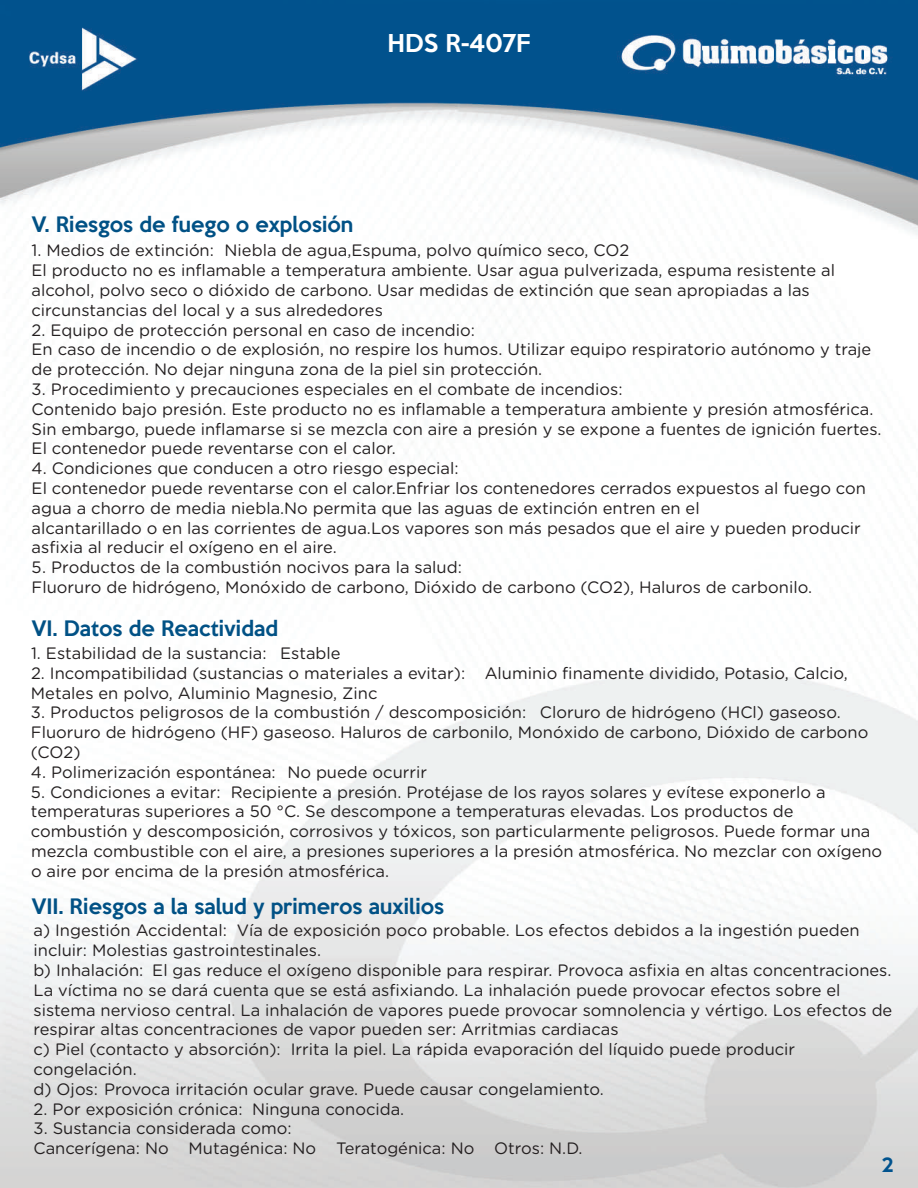
<style>
.page{position:relative;width:918px;height:1188px;background:#fff}
.page>*{position:absolute;margin:0;border:0;box-sizing:border-box;transform-origin:0 0}
.t1{font:500 22.5px "Keep Calm";color:#fff}
.t2{font:500 19.5px "Keep Calm";color:#015185}
.t3{font:500 18px "Keep Calm";color:#01538e}
.t4{font:16.5px/19.8px "Gotham Rounded";color:#231f20}
</style>
<div class="page">
<img style="left:0;top:0;width:918px;height:1188px">
<h1 class="t1" style="left:388px;top:24px;width:144px">HDS R-407F</h1>
<p class="t2" style="left:32px;top:207px;width:323px">V. Riesgos de fuego o explosión</p>
<p class="t4" style="left:32px;top:240px;width:805px">1. Medios de extinción: Niebla de agua,Espuma, polvo químico seco, CO2<br>El producto no es inflamable a temperatura ambiente. Usar agua pulverizada, espuma resistente al alcohol, polvo seco o dióxido de carbono. Usar medidas de extinción que sean apropiadas a las circunstancias del local y a sus alrededores</p>
<p class="t4" style="left:32px;top:319px;width:841px">2. Equipo de protección personal en caso de incendio:<br>En caso de incendio o de explosión, no respire los humos. Utilizar equipo respiratorio autónomo y traje de protección. No dejar ninguna zona de la piel sin protección.</p>
<p class="t4" style="left:32px;top:379px;width:852px">3. Procedimiento y precauciones especiales en el combate de incendios:<br>Contenido bajo presión. Este producto no es inflamable a temperatura ambiente y presión atmosférica.<br>Sin embargo, puede inflamarse si se mezcla con aire a presión y se expone a fuentes de ignición fuertes.<br>El contenedor puede reventarse con el calor.</p>
<p class="t4" style="left:32px;top:458px;width:836px">4. Condiciones que conducen a otro riesgo especial:<br>El contenedor puede reventarse con el calor.Enfriar los contenedores cerrados expuestos al fuego con agua a chorro de media niebla.No permita que las aguas de extinción entren en el<br>alcantarillado o en las corrientes de agua.Los vapores son más pesados que el aire y pueden producir asfixia al reducir el oxígeno en el aire.</p>
<p class="t4" style="left:32px;top:557px;width:782px">5. Productos de la combustión nocivos para la salud:<br>Fluoruro de hidrógeno, Monóxido de carbono, Dióxido de carbono (CO2), Haluros de carbonilo.</p>
<p class="t2" style="left:32px;top:611px;width:248px">VI. Datos de Reactividad</p>
<p class="t4" style="left:31px;top:643px;width:311px">1. Estabilidad de la sustancia: Estable</p>
<p class="t4" style="left:31px;top:662px;width:818px">2. Incompatibilidad (sustancias o materiales a evitar): Aluminio finamente dividido, Potasio, Calcio,<br>Metales en polvo, Aluminio Magnesio, Zinc</p>
<p class="t4" style="left:31px;top:702px;width:839px">3. Productos peligrosos de la combustión / descomposición: Cloruro de hidrógeno (HCl) gaseoso.<br>Fluoruro de hidrógeno (HF) gaseoso. Haluros de carbonilo, Monóxido de carbono, Dióxido de carbono (CO2)</p>
<p class="t4" style="left:31px;top:761px;width:398px">4. Polimerización espontánea: No puede ocurrir</p>
<p class="t4" style="left:31px;top:781px;width:853px">5. Condiciones a evitar: Recipiente a presión. Protéjase de los rayos solares y evítese exponerlo a temperaturas superiores a 50 °C. Se descompone a temperaturas elevadas. Los productos de combustión y descomposición, corrosivos y tóxicos, son particularmente peligrosos. Puede formar una mezcla combustible con el aire, a presiones superiores a la presión atmosférica. No mezclar con oxígeno o aire por encima de la presión atmosférica.</p>
<p class="t2" style="left:32px;top:890px;width:414px">VII. Riesgos a la salud y primeros auxilios</p>
<p class="t4" style="left:33px;top:920px;width:860px">a) Ingestión Accidental: Vía de exposición poco probable. Los efectos debidos a la ingestión pueden incluir: Molestias gastrointestinales.<br>b) Inhalación: El gas reduce el oxígeno disponible para respirar. Provoca asfixia en altas concentraciones.<br>La víctima no se dará cuenta que se está asfixiando. La inhalación puede provocar efectos sobre el sistema nervioso central. La inhalación de vapores puede provocar somnolencia y vértigo. Los efectos de respirar altas concentraciones de vapor pueden ser: Arritmias cardiacas<br>c) Piel (contacto y absorción): Irrita la piel. La rápida evaporación del líquido puede producir congelación.<br>d) Ojos: Provoca irritación ocular grave. Puede causar congelamiento.</p>
<p class="t4" style="left:34px;top:1098px;width:372px">2. Por exposición crónica: Ninguna conocida.</p>
<p class="t4" style="left:34px;top:1118px;width:551px">3. Sustancia considerada como:<br>Cancerígena: No Mutagénica: No Teratogénica: No Otros: N.D.</p>
<p class="t3" style="left:882px;top:1149px;width:14px">2</p>
</div>
